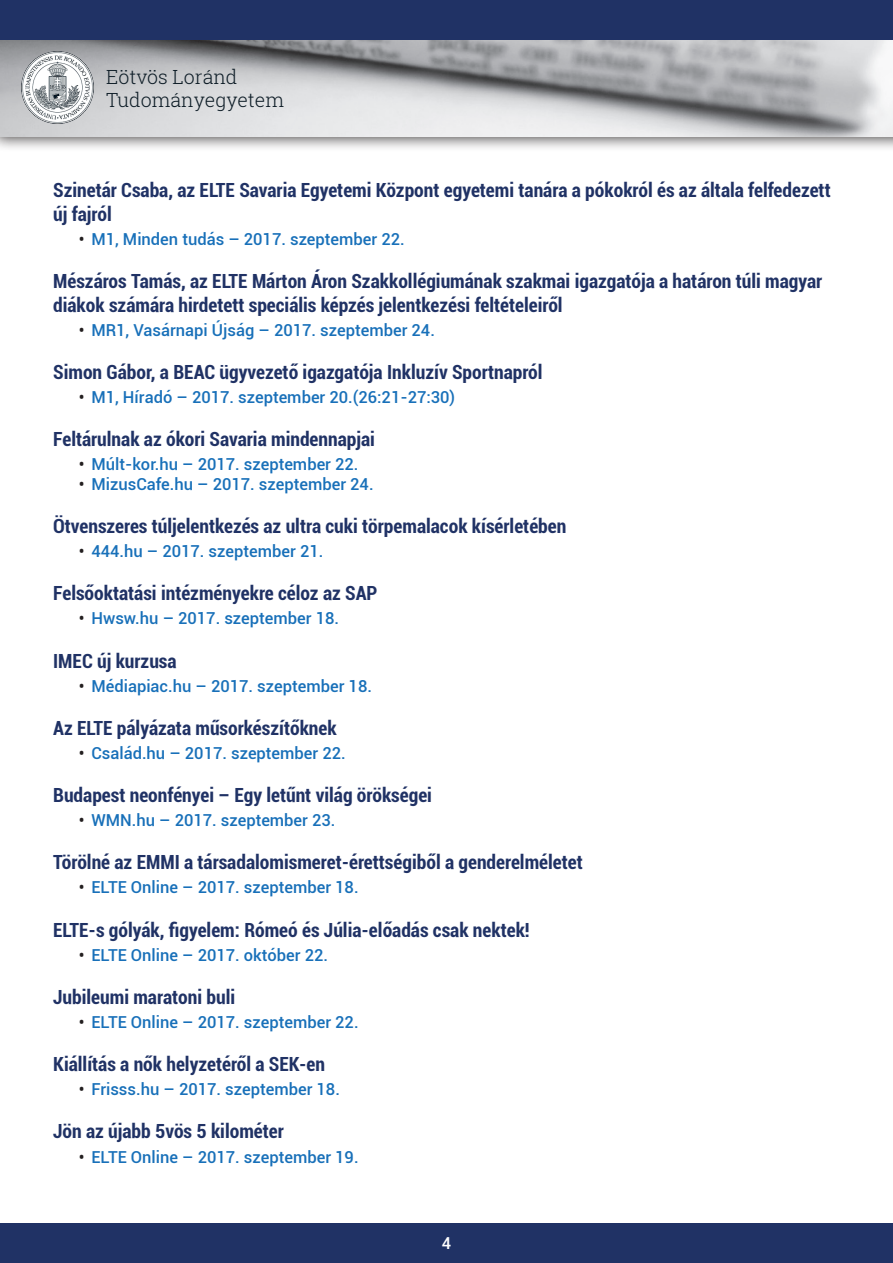
<style>
.page{position:relative;width:893px;height:1263px;background:#fff}
.page>*{position:absolute;margin:0;border:0;box-sizing:border-box;transform-origin:0 0}
.t1{font:700 condensed 19.5px/23.4px "Roboto";color:#203265}
.t2{font:300 19.5px/23.4px "Roboto Slab";color:#0e1d27}
.t3{font:500 16.5px "Roboto";color:#1870b9}
.t4{font:500 16.5px "Roboto";color:#fff}
.s1{color:#231f20}
</style>
<div class="page">
<div style="left:0;top:0;width:893px;height:152px;background:#231f20;opacity:.75"></div>
<img style="left:0;top:40px;width:893px;height:96px">
<div style="left:0;top:0;width:893px;height:40px;background:#203265"></div>
<img style="left:21px;top:51px;width:73px;height:72px">
<div style="left:0;top:1223px;width:893px;height:40px;background:#203265"></div>
<p class="t2" style="left:106px;top:65px;width:179px">Eötvös Loránd<br>Tudományegyetem</p>
<p class="t1" style="left:53px;top:178px;width:779px">Szinetár Csaba, az ELTE Savaria Egyetemi Központ egyetemi tanára a pókokról és az általa felfedezett új fajról</p>
<p class="t3" style="left:79px;top:227px;width:328px"><span class="s1">•</span> M1, Minden tudás – 2017. szeptember 22.</p>
<p class="t1" style="left:53px;top:269px;width:771px">Mészáros Tamás, az ELTE Márton Áron Szakkollégiumának szakmai igazgatója a határon túli magyar diákok számára hirdetett speciális képzés jelentkezési feltételeiről</p>
<p class="t3" style="left:79px;top:318px;width:358px"><span class="s1">•</span> MR1, Vasárnapi Újság – 2017. szeptember 24.</p>
<p class="t1" style="left:53px;top:359px;width:491px">Simon Gábor, a BEAC ügyvezető igazgatója Inkluzív Sportnapról</p>
<p class="t3" style="left:79px;top:385px;width:378px"><span class="s1">•</span> M1, Híradó – 2017. szeptember 20.(26:21-27:30)</p>
<p class="t1" style="left:53px;top:427px;width:323px">Feltárulnak az ókori Savaria mindennapjai</p>
<p class="t3" style="left:79px;top:453px;width:281px"><span class="s1">•</span> Múlt-kor.hu – 2017. szeptember 22.</p>
<p class="t3" style="left:79px;top:472px;width:296px"><span class="s1">•</span> MizusCafe.hu – 2017. szeptember 24.</p>
<p class="t1" style="left:53px;top:514px;width:515px">Ötvenszeres túljelentkezés az ultra cuki törpemalacok kísérletében</p>
<p class="t3" style="left:79px;top:540px;width:246px"><span class="s1">•</span> 444.hu – 2017. szeptember 21.</p>
<p class="t1" style="left:53px;top:581px;width:326px">Felsőoktatási intézményekre céloz az SAP</p>
<p class="t3" style="left:79px;top:607px;width:262px"><span class="s1">•</span> Hwsw.hu – 2017. szeptember 18.</p>
<p class="t1" style="left:53px;top:648px;width:125px">IMEC új kurzusa</p>
<p class="t3" style="left:79px;top:674px;width:295px"><span class="s1">•</span> Médiapiac.hu – 2017. szeptember 18.</p>
<p class="t1" style="left:53px;top:715px;width:285px">Az ELTE pályázata műsorkészítőknek</p>
<p class="t3" style="left:79px;top:741px;width:269px"><span class="s1">•</span> Család.hu – 2017. szeptember 22.</p>
<p class="t1" style="left:53px;top:783px;width:380px">Budapest neonfényei – Egy letűnt világ örökségei</p>
<p class="t3" style="left:79px;top:809px;width:258px"><span class="s1">•</span> WMN.hu – 2017. szeptember 23.</p>
<p class="t1" style="left:53px;top:850px;width:531px">Törölné az EMMI a társadalomismeret-érettségiből a genderelméletet</p>
<p class="t3" style="left:79px;top:876px;width:281px"><span class="s1">•</span> ELTE Online – 2017. szeptember 18.</p>
<p class="t1" style="left:53px;top:917px;width:478px">ELTE-s gólyák, figyelem: Rómeó és Júlia-előadás csak nektek!</p>
<p class="t3" style="left:79px;top:943px;width:251px"><span class="s1">•</span> ELTE Online – 2017. október 22.</p>
<p class="t1" style="left:53px;top:984px;width:184px">Jubileumi maratoni buli</p>
<p class="t3" style="left:79px;top:1010px;width:281px"><span class="s1">•</span> ELTE Online – 2017. szeptember 22.</p>
<p class="t1" style="left:53px;top:1052px;width:273px">Kiállítás a nők helyzetéről a SEK-en</p>
<p class="t3" style="left:79px;top:1078px;width:263px"><span class="s1">•</span> Frisss.hu – 2017. szeptember 18.</p>
<p class="t1" style="left:53px;top:1119px;width:232px">Jön az újabb 5vös 5 kilométer</p>
<p class="t3" style="left:79px;top:1145px;width:281px"><span class="s1">•</span> ELTE Online – 2017. szeptember 19.</p>
<p class="t4" style="left:442px;top:1232px;width:11px">4</p>
</div>
